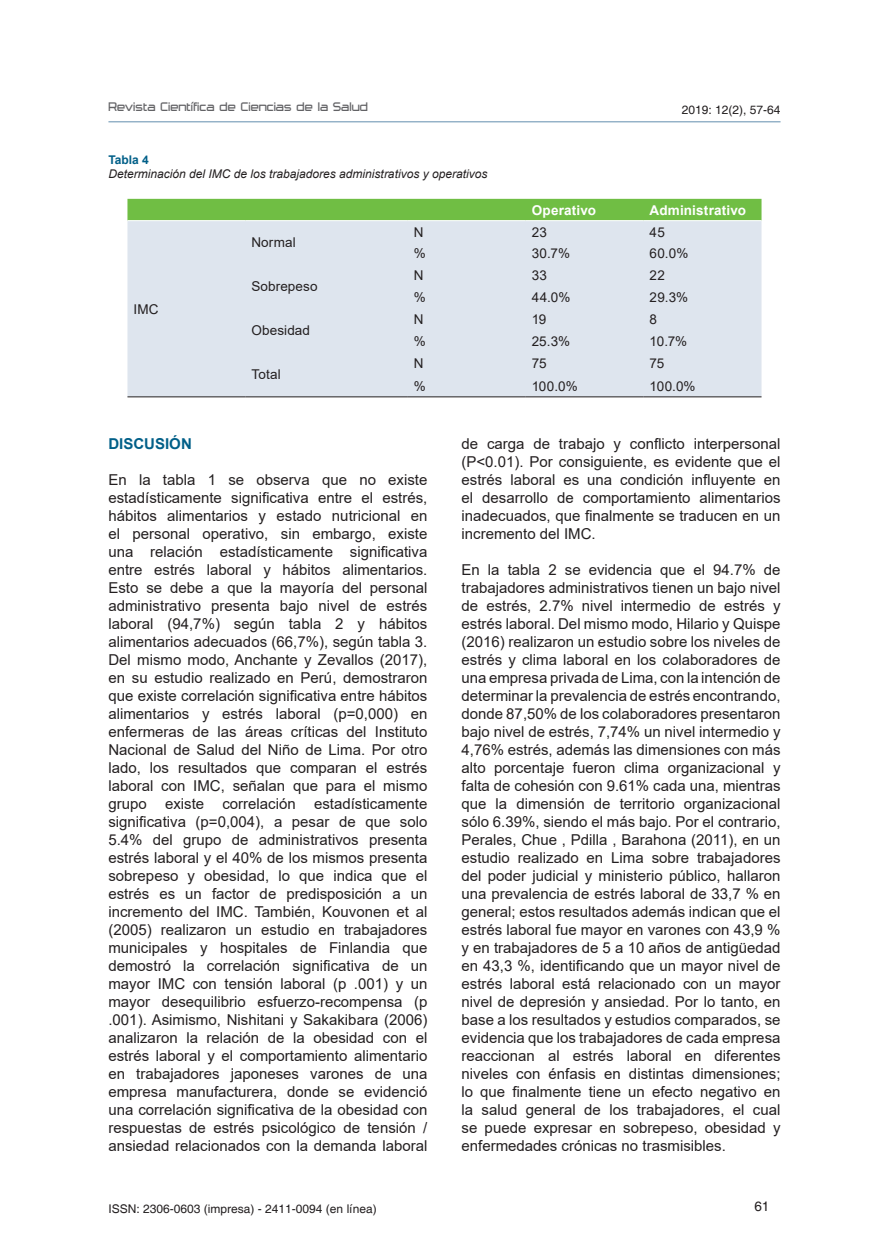
<style>
.page{position:relative;width:872px;height:1255px;background:#fff}
.page>*{position:absolute;margin:0;border:0;box-sizing:border-box;transform-origin:0 0}
.TEXTO_CUERPO_GENERAL{font:15px/18px "Arial";color:#231f20;text-align:justify}
.TEXTO_CUERPO_GENERAL-2{font:700 15px "Arial";color:#005f88}
.TEXTO_BIBLIOGRAFIA{font:13.5px "Arial";letter-spacing:.01em;color:#231f20}
.t1{font:300 13.5px "Trade Marker";letter-spacing:.01em;color:#636366;scale:.85 1}
.TEXTO_BIBLIOGRAFIA-2{font:700 13.5px "Arial";letter-spacing:.015em;color:#fff}
.t2{font:13.5px "Helvetica";color:#231f20}
.subtituto_tabla{font:italic 12px "Arial";color:#231f20}
.t3{font:12px "Helvetica";color:#231f20}
.tabla_titulo_1{font:700 12px "Arial";color:#005f88}
</style>
<div class="page">
<hr style="left:108px;top:121px;width:672px;height:1px;background:#749bb7">
<div style="left:127px;top:199px;width:634px;height:21px;background:#70be44"></div>
<div style="left:127px;top:221px;width:634px;height:175px;background:#dee5ee"></div>
<hr style="left:127px;top:396px;width:118px;height:1px;background:#231f20">
<hr style="left:245px;top:396px;width:163px;height:1px;background:#231f20">
<hr style="left:408px;top:396px;width:118px;height:1px;background:#231f20">
<hr style="left:526px;top:396px;width:117px;height:1px;background:#231f20">
<hr style="left:643px;top:396px;width:118px;height:1px;background:#231f20">
<p class="t1" style="left:108px;top:99px;width:307px">Revista Científica de Ciencias de la Salud</p>
<p class="t3" style="left:681px;top:102px;width:100px">2019: 12(2), 57-64</p>
<p class="tabla_titulo_1" style="left:108px;top:151px;width:42px">Tabla 4</p>
<p class="subtituto_tabla" style="left:108px;top:166px;width:380px">Determinación del IMC de los trabajadores administrativos y operativos</p>
<p class="TEXTO_BIBLIOGRAFIA-2" style="left:532px;top:200px;width:66px">Operativo</p>
<p class="TEXTO_BIBLIOGRAFIA-2" style="left:649px;top:200px;width:98px">Administrativo</p>
<p class="TEXTO_BIBLIOGRAFIA" style="left:133px;top:299px;width:27px">IMC</p>
<p class="TEXTO_BIBLIOGRAFIA" style="left:251px;top:233px;width:46px">Normal</p>
<p class="TEXTO_BIBLIOGRAFIA" style="left:251px;top:277px;width:68px">Sobrepeso</p>
<p class="TEXTO_BIBLIOGRAFIA" style="left:251px;top:321px;width:60px">Obesidad</p>
<p class="TEXTO_BIBLIOGRAFIA" style="left:251px;top:365px;width:31px">Total</p>
<p class="TEXTO_BIBLIOGRAFIA" style="left:414px;top:222px;width:11px">N</p>
<p class="TEXTO_BIBLIOGRAFIA" style="left:532px;top:222px;width:17px">23</p>
<p class="TEXTO_BIBLIOGRAFIA" style="left:649px;top:222px;width:17px">45</p>
<p class="TEXTO_BIBLIOGRAFIA" style="left:414px;top:244px;width:14px">%</p>
<p class="TEXTO_BIBLIOGRAFIA" style="left:532px;top:244px;width:40px">30.7%</p>
<p class="TEXTO_BIBLIOGRAFIA" style="left:649px;top:244px;width:40px">60.0%</p>
<p class="TEXTO_BIBLIOGRAFIA" style="left:414px;top:266px;width:11px">N</p>
<p class="TEXTO_BIBLIOGRAFIA" style="left:532px;top:266px;width:17px">33</p>
<p class="TEXTO_BIBLIOGRAFIA" style="left:649px;top:266px;width:17px">22</p>
<p class="TEXTO_BIBLIOGRAFIA" style="left:414px;top:288px;width:14px">%</p>
<p class="TEXTO_BIBLIOGRAFIA" style="left:532px;top:288px;width:40px">44.0%</p>
<p class="TEXTO_BIBLIOGRAFIA" style="left:649px;top:288px;width:40px">29.3%</p>
<p class="TEXTO_BIBLIOGRAFIA" style="left:414px;top:310px;width:11px">N</p>
<p class="TEXTO_BIBLIOGRAFIA" style="left:532px;top:310px;width:16px">19</p>
<p class="TEXTO_BIBLIOGRAFIA" style="left:649px;top:310px;width:9px">8</p>
<p class="TEXTO_BIBLIOGRAFIA" style="left:414px;top:331px;width:14px">%</p>
<p class="TEXTO_BIBLIOGRAFIA" style="left:532px;top:331px;width:40px">25.3%</p>
<p class="TEXTO_BIBLIOGRAFIA" style="left:649px;top:331px;width:39px">10.7%</p>
<p class="TEXTO_BIBLIOGRAFIA" style="left:414px;top:353px;width:11px">N</p>
<p class="TEXTO_BIBLIOGRAFIA" style="left:532px;top:353px;width:16px">75</p>
<p class="TEXTO_BIBLIOGRAFIA" style="left:649px;top:353px;width:16px">75</p>
<p class="TEXTO_BIBLIOGRAFIA" style="left:414px;top:377px;width:14px">%</p>
<p class="TEXTO_BIBLIOGRAFIA" style="left:532px;top:377px;width:47px">100.0%</p>
<p class="TEXTO_BIBLIOGRAFIA" style="left:649px;top:377px;width:47px">100.0%</p>
<p class="TEXTO_CUERPO_GENERAL-2" style="left:108px;top:433px;width:85px">DISCUSIÓN</p>
<p class="TEXTO_CUERPO_GENERAL" style="left:108px;top:471px;width:320px">En la tabla 1 se observa que no existe estadísticamente significativa entre el estrés, hábitos alimentarios y estado nutricional en el personal operativo, sin embargo, existe una relación estadísticamente significativa entre estrés laboral y hábitos alimentarios.<br>Esto se debe a que la mayoría del personal administrativo presenta bajo nivel de estrés laboral (94,7%) según tabla 2 y hábitos alimentarios adecuados (66,7%), según tabla 3.<br>Del mismo modo, Anchante y Zevallos (2017), en su estudio realizado en Perú, demostraron que existe correlación significativa entre hábitos alimentarios y estrés laboral (p=0,000) en enfermeras de las áreas críticas del Instituto Nacional de Salud del Niño de Lima. Por otro lado, los resultados que comparan el estrés laboral con IMC, señalan que para el mismo grupo existe correlación estadísticamente significativa (p=0,004), a pesar de que solo 5.4% del grupo de administrativos presenta estrés laboral y el 40% de los mismos presenta sobrepeso y obesidad, lo que indica que el estrés es un factor de predisposición a un incremento del IMC. También, Kouvonen et al (2005) realizaron un estudio en trabajadores municipales y hospitales de Finlandia que demostró la correlación significativa de un mayor IMC con tensión laboral (p .001) y un mayor desequilibrio esfuerzo-recompensa (p .001). Asimismo, Nishitani y Sakakibara (2006) analizaron la relación de la obesidad con el estrés laboral y el comportamiento alimentario en trabajadores japoneses varones de una empresa manufacturera, donde se evidenció una correlación significativa de la obesidad con respuestas de estrés psicológico de tensión / ansiedad relacionados con la demanda laboral</p>
<p class="TEXTO_CUERPO_GENERAL" style="left:461px;top:435px;width:320px">de carga de trabajo y conflicto interpersonal (P&lt;0.01). Por consiguiente, es evidente que el estrés laboral es una condición influyente en el desarrollo de comportamiento alimentarios inadecuados, que finalmente se traducen en un incremento del IMC.</p>
<p class="TEXTO_CUERPO_GENERAL" style="left:461px;top:561px;width:320px">En la tabla 2 se evidencia que el 94.7% de trabajadores administrativos tienen un bajo nivel de estrés, 2.7% nivel intermedio de estrés y estrés laboral. Del mismo modo, Hilario y Quispe (2016) realizaron un estudio sobre los niveles de estrés y clima laboral en los colaboradores de una empresa privada de Lima, con la intención de determinar la prevalencia de estrés encontrando, donde 87,50% de los colaboradores presentaron bajo nivel de estrés, 7,74% un nivel intermedio y 4,76% estrés, además las dimensiones con más alto porcentaje fueron clima organizacional y falta de cohesión con 9.61% cada una, mientras que la dimensión de territorio organizacional sólo 6.39%, siendo el más bajo. Por el contrario, Perales, Chue , Pdilla , Barahona (2011), en un estudio realizado en Lima sobre trabajadores del poder judicial y ministerio público, hallaron una prevalencia de estrés laboral de 33,7 % en general; estos resultados además indican que el estrés laboral fue mayor en varones con 43,9 % y en trabajadores de 5 a 10 años de antigüedad en 43,3 %, identificando que un mayor nivel de estrés laboral está relacionado con un mayor nivel de depresión y ansiedad. Por lo tanto, en base a los resultados y estudios comparados, se evidencia que los trabajadores de cada empresa reaccionan al estrés laboral en diferentes niveles con énfasis en distintas dimensiones; lo que finalmente tiene un efecto negativo en la salud general de los trabajadores, el cual se puede expresar en sobrepeso, obesidad y enfermedades crónicas no trasmisibles.</p>
<p class="t3" style="left:108px;top:1201px;width:270px">ISSN: 2306-0603 (impresa) - 2411-0094 (en línea)</p>
<p class="t2" style="left:754px;top:1198px;width:17px">61</p>
</div>
